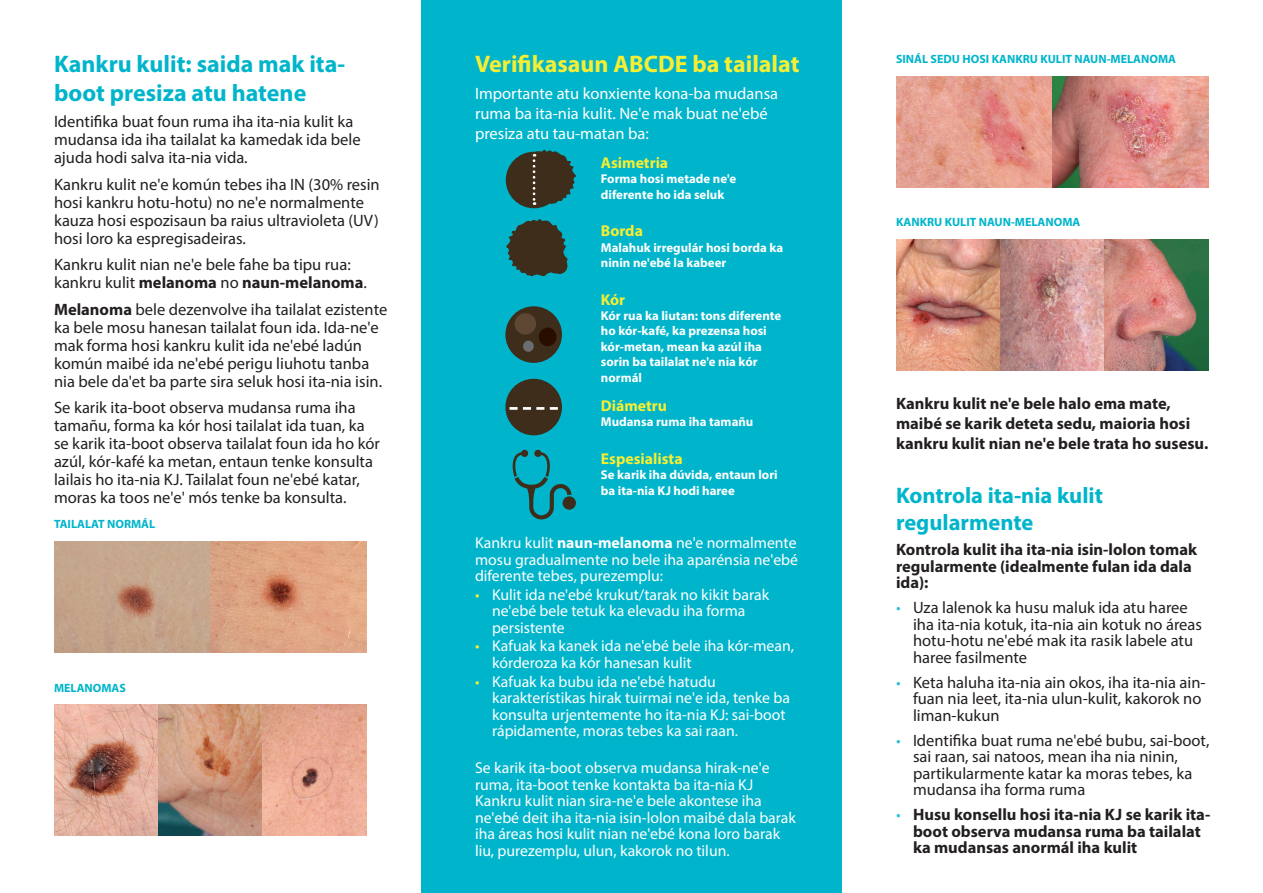
<style>
.page{position:relative;width:1263px;height:893px;background:#fff}
.page>*{position:absolute;margin:0;border:0;box-sizing:border-box;transform-origin:0 0}
.t1{font:700 24px/28.8px "Myriad Pro";color:#00b5cb}
.t2{font:700 24px "Myriad Pro";color:#f6ee33}
.t3{font:700 22.5px/27px "Myriad Pro";color:#00b5cb}
.t4{font:16.5px/18px "Myriad Pro";color:#231f20}
.t5{font:700 16.5px/16.5px "Myriad Pro";color:#231f20}
.t6{font:16.5px/19.8px "Myriad Pro";color:#fff}
.t7{font:15.75px/16.5px "Myriad Pro";color:#fff}
.t8{font:700 15.6px "Myriad Pro";color:#f6ee33}
.t9{font:700 12.9px/15.5px "Myriad Pro";color:#fff}
.t10{font:700 12px "Myriad Pro";color:#00b5cb}
.s1{font-weight:700}
.s2{color:#f6ee33}
.s3{color:#32c0d2}
.s4{font-weight:400;color:#32c0d2}
</style>
<div class="page">
<div style="left:421px;top:0;width:421px;height:893px;background:#00b5cb"></div>
<img style="left:54px;top:541px;width:313px;height:112px">
<img style="left:54px;top:705px;width:313px;height:131px">
<img style="left:896px;top:76px;width:313px;height:112px">
<img style="left:896px;top:240px;width:313px;height:131px">
<div style="left:506px;top:152px;width:56px;height:56px;background:#3e2d1a;border-radius:50%"></div>
<svg style="left:515px;top:150px;width:61px;height:55px"></svg>
<div style="left:505px;top:379px;width:57px;height:56px;background:#3e2d1a;border-radius:50%"></div>
<svg style="left:509px;top:407px;width:49px;height:3px"></svg>
<div style="left:505px;top:306px;width:57px;height:57px;background:#3e2d1a;border-radius:50%"></div>
<div style="left:515px;top:313px;width:21px;height:22px;background:#5e4833;border-radius:50%"></div>
<div style="left:539px;top:328px;width:17px;height:18px;background:#290e00;border-radius:50%"></div>
<div style="left:523px;top:341px;width:11px;height:11px;background:#6c6d70;border-radius:50%"></div>
<svg style="left:506px;top:219px;width:62px;height:58px"></svg>
<svg style="left:563px;top:496px;width:13px;height:14px"></svg>
<svg style="left:512px;top:450px;width:59px;height:69px"></svg>
<p class="t1" style="left:54px;top:49px;width:293px">Kankru kulit: saida mak ita&shy;boot presiza atu hatene</p>
<p class="t4" style="left:54px;top:113px;width:308px">Identifika buat foun ruma iha ita-nia kulit ka mudansa ida iha tailalat ka kamedak ida bele ajuda hodi salva ita-nia vida.</p>
<p class="t4" style="left:54px;top:175px;width:327px">Kankru kulit ne'e komún tebes iha IN (30% resin hosi kankru hotu-hotu) no ne'e normalmente kauza hosi espozisaun ba raius ultravioleta (UV) hosi loro ka espregisadeiras.</p>
<p class="t4" style="left:54px;top:256px;width:314px">Kankru kulit nian ne'e bele fahe ba tipu rua: kankru kulit <span class="s1">melanoma</span> no <span class="s1">naun-melanoma</span>.</p>
<p class="t4" style="left:54px;top:300px;width:335px"><span class="s1">Melanoma</span> bele dezenvolve iha tailalat ezistente ka bele mosu hanesan tailalat foun ida. Ida-ne'e mak forma hosi kankru kulit ida ne'ebé ladún komún maibé ida ne'ebé perigu liuhotu tanba nia bele da'et ba parte sira seluk hosi ita-nia isin.</p>
<p class="t4" style="left:54px;top:399px;width:327px">Se karik ita-boot observa mudansa ruma iha tamañu, forma ka kór hosi tailalat ida tuan, ka se karik ita-boot observa tailalat foun ida ho kór azúl, kór-kafé ka metan, entaun tenke konsulta lailais ho ita-nia KJ. Tailalat foun ne'ebé katar, moras ka toos ne'e' mós tenke ba konsulta.</p>
<p class="t10" style="left:54px;top:516px;width:103px">TAILALAT NORMÁL</p>
<p class="t10" style="left:54px;top:680px;width:73px">MELANOMAS</p>
<p class="t2" style="left:475px;top:48px;width:326px">Verifikasaun ABCDE ba tailalat</p>
<p class="t6" style="left:475px;top:84px;width:305px">Importante atu konxiente kona-ba mudansa ruma ba ita-nia kulit. Ne'e mak buat ne'ebé presiza atu tau-matan ba:</p>
<p class="t8" style="left:601px;top:152px;width:69px">Asimetria</p>
<p class="t9" style="left:601px;top:171px;width:137px">Forma hosi metade ne'e diferente ho ida seluk</p>
<p class="t8" style="left:601px;top:221px;width:44px">Borda</p>
<p class="t9" style="left:601px;top:239px;width:184px">Malahuk irregulár hosi borda ka ninin ne'ebé la kabeer</p>
<p class="t8" style="left:601px;top:289px;width:26px">Kór</p>
<p class="t9" style="left:601px;top:308px;width:182px">Kór rua ka liutan: tons diferente ho kór-kafé, ka prezensa hosi</p>
<p class="t9" style="left:601px;top:338px;width:163px">kór-metan, mean ka azúl iha sorin ba tailalat ne'e nia kór normál</p>
<p class="t8" style="left:601px;top:395px;width:68px">Diámetru</p>
<p class="t9" style="left:601px;top:414px;width:154px">Mudansa ruma iha tamañu</p>
<p class="t8" style="left:601px;top:448px;width:83px">Espesialista</p>
<p class="t9" style="left:601px;top:467px;width:178px">Se karik iha dúvida, entaun lori ba ita-nia KJ hodi haree</p>
<p class="t7" style="left:475px;top:534px;width:325px;text-align:justify">Kankru kulit <span class="s1">naun-melanoma</span> ne'e normalmente mosu gradualmente no bele iha aparénsia ne'ebé diferente tebes, purezemplu:</p>
<p class="t7" style="left:492px;top:586px;width:279px;text-indent:-17px"><span class="s2">•</span> Kulit ida ne'ebé krukut/tarak no kikit barak ne'ebé bele tetuk ka elevadu iha forma persistente</p>
<p class="t7" style="left:492px;top:638px;width:303px;text-indent:-17px"><span class="s2">•</span> Kafuak ka kanek ida ne'ebé bele iha kór-mean, kórderoza ka kór hanesan kulit</p>
<p class="t7" style="left:492px;top:673px;width:299px;text-indent:-17px"><span class="s2">•</span> Kafuak ka bubu ida ne'ebé hatudu karakterístikas hirak tuirmai ne'e ida, tenke ba konsulta urjentemente ho ita-nia KJ: sai-boot rápidamente, moras tebes ka sai raan.</p>
<p class="t7" style="left:475px;top:759px;width:322px">Se karik ita-boot observa mudansa hirak-ne'e ruma, ita-boot tenke kontakta ba ita-nia KJ Kankru kulit nian sira-ne'e bele akontese iha ne'ebé deit iha ita-nia isin-lolon maibé dala barak iha áreas hosi kulit nian ne'ebé kona loro barak liu, purezemplu, ulun, kakorok no tilun.</p>
<p class="t10" style="left:896px;top:51px;width:282px">SINÁL SEDU HOSI KANKRU KULIT NAUN-MELANOMA</p>
<p class="t10" style="left:896px;top:215px;width:186px">KANKRU KULIT NAUN-MELANOMA</p>
<p class="t5" style="left:896px;top:393px;width:314px;line-height:19.8px">Kankru kulit ne'e bele halo ema mate, maibé se karik deteta sedu, maioria hosi kankru kulit nian ne'e bele trata ho susesu.</p>
<p class="t3" style="left:896px;top:481px;width:208px">Kontrola ita-nia kulit regularmente</p>
<p class="t5" style="left:896px;top:541px;width:302px">Kontrola kulit iha ita-nia isin-lolon tomak regularmente (idealmente fulan ida dala ida):</p>
<p class="t4" style="left:913px;top:599px;width:291px;line-height:16.5px;text-indent:-17px"><span class="s3">•</span> Uza lalenok ka husu maluk ida atu haree iha ita-nia kotuk, ita-nia ain kotuk no áreas hotu-hotu ne'ebé mak ita rasik labele atu haree fasilmente</p>
<p class="t4" style="left:913px;top:674px;width:294px;line-height:16.5px;text-indent:-17px"><span class="s3">•</span> Keta haluha ita-nia ain okos, iha ita-nia ain&shy;fuan nia leet, ita-nia ulun-kulit, kakorok no liman-kukun</p>
<p class="t4" style="left:913px;top:732px;width:298px;line-height:16.5px;text-indent:-17px"><span class="s3">•</span> Identifika buat ruma ne'ebé bubu, sai-boot, sai raan, sai natoos, mean iha nia ninin, partikularmente katar ka moras tebes, ka mudansa iha forma ruma</p>
<p class="t5" style="left:913px;top:806px;width:299px;text-indent:-17px"><span class="s4">•</span> Husu konsellu hosi ita-nia KJ se karik ita&shy;boot observa mudansa ruma ba tailalat ka mudansas anormál iha kulit</p>
</div>
